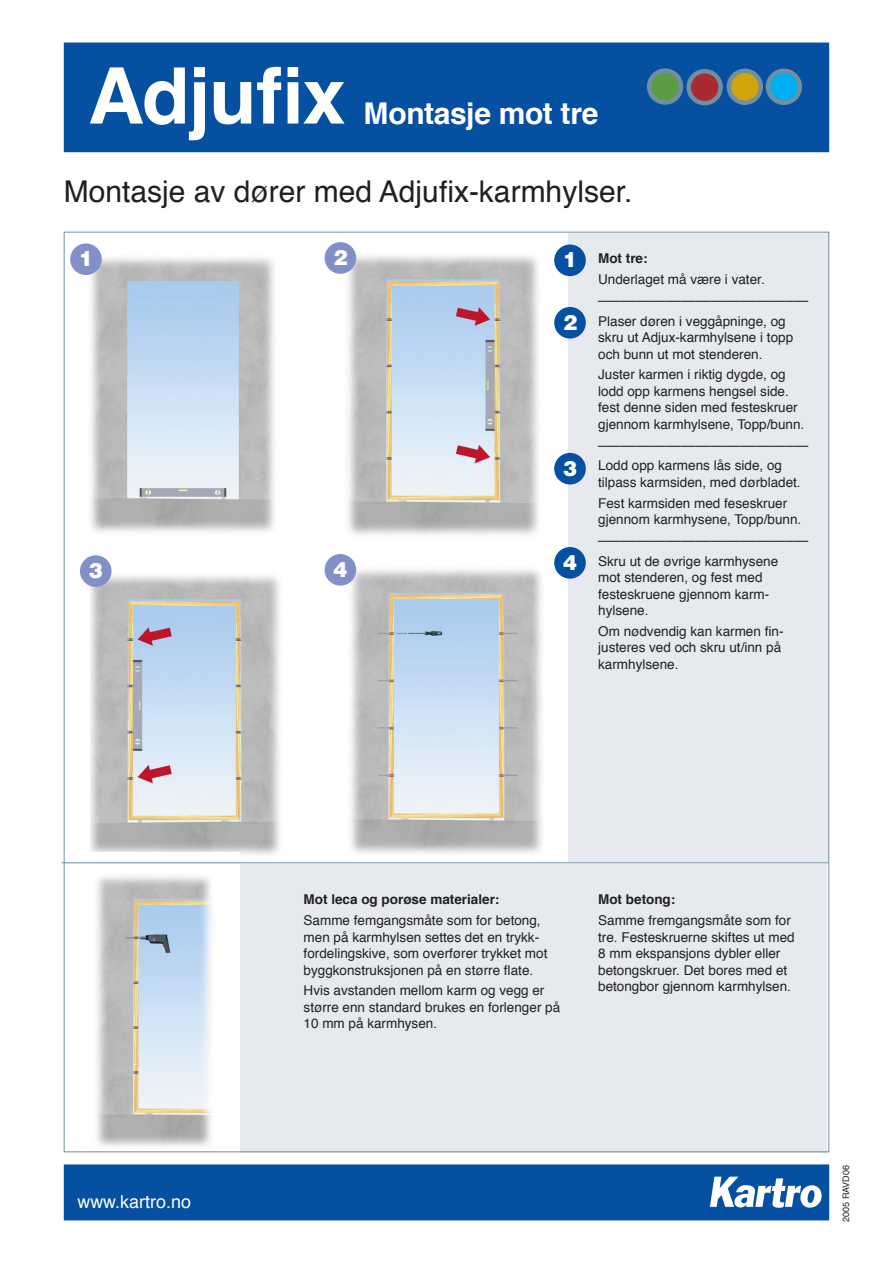
<style>
.page{position:relative;width:893px;height:1263px;background:#fff}
.page>*{position:absolute;margin:0;border:0;box-sizing:border-box;transform-origin:0 0}
.t1{font:700 78px "Helvetica";letter-spacing:-.015em;color:#fff}
.t2{font:30px "Helvetica";color:#231f20}
.t3{font:700 30px "Helvetica";letter-spacing:-.01em;color:#fff}
.t4{font:900 21px "Helvetica LT Std";color:#fff}
.t5{font:18px "Helvetica";color:#fff}
.t6{font:13.5px/16.5px "Helvetica";color:#231f20}
.t7{font:700 13.5px "Helvetica";color:#231f20}
.t8{font:9px "Helvetica";color:#231f20}
</style>
<div class="page">
<img style="left:90px;top:575px;width:212px;height:290px">
<img style="left:317px;top:547px;width:259px;height:318px">
<img style="left:64px;top:853px;width:175px;height:300px">
<div style="left:240px;top:865px;width:587px;height:288px;background:#e6eaee"></div>
<img style="left:341px;top:247px;width:211px;height:309px">
<img style="left:70px;top:254px;width:205px;height:278px">
<div style="left:65px;top:43px;width:763px;height:108px;background:#0550a1"></div>
<div style="left:64px;top:43px;width:765px;height:109px;border:2px solid #0550a1"></div>
<svg style="left:649px;top:71px;width:32px;height:32px"></svg>
<div style="left:647px;top:68px;width:36px;height:37px;border:4px solid #718ea3;border-radius:50%"></div>
<svg style="left:689px;top:71px;width:32px;height:32px"></svg>
<div style="left:686px;top:69px;width:37px;height:36px;border:4px solid #718ea3;border-radius:50%"></div>
<svg style="left:729px;top:71px;width:32px;height:32px"></svg>
<div style="left:727px;top:69px;width:36px;height:36px;border:4px solid #718ea3;border-radius:50%"></div>
<svg style="left:768px;top:71px;width:32px;height:32px"></svg>
<div style="left:766px;top:69px;width:36px;height:36px;border:4px solid #718ea3;border-radius:50%"></div>
<div style="left:568px;top:233px;width:261px;height:629px;background:#e6eaee"></div>
<div style="left:554px;top:453px;width:32px;height:31px;background:#0550a1;border-radius:50%"></div>
<div style="left:554px;top:307px;width:32px;height:32px;background:#0550a1;border-radius:50%"></div>
<div style="left:554px;top:244px;width:32px;height:32px;background:#0550a1;border-radius:50%"></div>
<div style="left:325px;top:242px;width:31px;height:32px;background:#8190c7;border-radius:50%"></div>
<div style="left:80px;top:555px;width:32px;height:32px;background:#8190c7;border-radius:50%"></div>
<div style="left:70px;top:243px;width:32px;height:32px;background:#8190c7;border-radius:50%"></div>
<div style="left:325px;top:554px;width:31px;height:32px;background:#8190c7;border-radius:50%"></div>
<div style="left:554px;top:547px;width:32px;height:32px;background:#0550a1;border-radius:50%"></div>
<div style="left:65px;top:1165px;width:763px;height:55px;background:#0550a1"></div>
<div style="left:64px;top:1164px;width:765px;height:56px;border:1px solid #0550a1"></div>
<svg style="left:710px;top:1177px;width:112px;height:31px"></svg>
<hr style="left:62px;top:862px;width:766px;height:1px;background:#718ea3">
<h1 class="t1" style="left:88px;top:43px;width:259px">Adjufix</h1>
<h2 class="t3" style="left:364px;top:93px;width:236px">Montasje mot tre</h2>
<h2 class="t2" style="left:64px;top:171px;width:570px">Montasje av dører med Adjufix-karmhylser.</h2>
<h3 class="t4" style="left:79px;top:245px;width:16px">1</h3>
<h3 class="t4" style="left:89px;top:557px;width:16px">3</h3>
<h3 class="t4" style="left:334px;top:244px;width:16px">2</h3>
<h3 class="t4" style="left:563px;top:246px;width:16px">1</h3>
<h3 class="t4" style="left:563px;top:309px;width:16px">2</h3>
<h3 class="t4" style="left:563px;top:455px;width:16px">3</h3>
<h3 class="t4" style="left:334px;top:556px;width:16px">4</h3>
<h3 class="t4" style="left:563px;top:549px;width:16px">4</h3>
<p class="t7" style="left:598px;top:249px;width:51px">Mot tre:</p>
<p class="t6" style="left:598px;top:270px;width:212px;line-height:20.7px">Underlaget må være i vater. ––––––––––––––––––––––––––––<br>Plaser døren i veggåpninge, og</p>
<p class="t6" style="left:598px;top:330px;width:197px">skru ut Adjux-karmhylsene i topp och bunn ut mot stenderen.</p>
<p class="t6" style="left:598px;top:367px;width:208px">Juster karmen i riktig dygde, og lodd opp karmens hengsel side. fest denne siden med festeskruer gjennom karmhylsene, Topp/bunn.</p>
<p class="t6" style="left:598px;top:435px;width:212px;line-height:20.7px">––––––––––––––––––––––––––––<br>Lodd opp karmens lås side, og</p>
<p class="t6" style="left:598px;top:473px;width:204px;line-height:20.7px">tilpass karmsiden, med dørbladet.<br>Fest karmsiden med feseskruer</p>
<p class="t6" style="left:598px;top:510px;width:212px;line-height:20.7px">gjennom karmhysene, Topp/bunn. ––––––––––––––––––––––––––––<br>Skru ut de øvrige karmhysene</p>
<p class="t6" style="left:598px;top:570px;width:173px">mot stenderen, og fest med festeskruene gjennom karm&shy;hylsene.</p>
<p class="t6" style="left:598px;top:624px;width:187px">Om nødvendig kan karmen fin&shy;justeres ved och skru ut/inn på karmhylsene.</p>
<h3 class="t5" style="left:77px;top:1189px;width:115px">www.kartro.no</h3>
<p class="t7" style="left:304px;top:890px;width:197px">Mot leca og porøse materialer:</p>
<p class="t6" style="left:304px;top:913px;width:245px">Samme femgangsmåte som for betong, men på karmhylsen settes det en trykk&shy;fordelingskive, som overfører trykket mot byggkonstruksjonen på en større flate.</p>
<p class="t6" style="left:304px;top:983px;width:258px">Hvis avstanden mellom karm og vegg er større enn standard brukes en forlenger på<br>10 mm på karmhysen.</p>
<p class="t7" style="left:598px;top:890px;width:79px">Mot betong:</p>
<p class="t6" style="left:598px;top:913px;width:198px">Samme fremgangsmåte som for tre. Festeskruerne skiftes ut med<br>8 mm ekspansjons dybler eller betongskruer. Det bores med et betongbor gjennom karmhylsen.</p>
<p class="t8" style="left:840px;top:1222px;width:58px;rotate:-90deg">2005 RAVD06</p>
</div>
